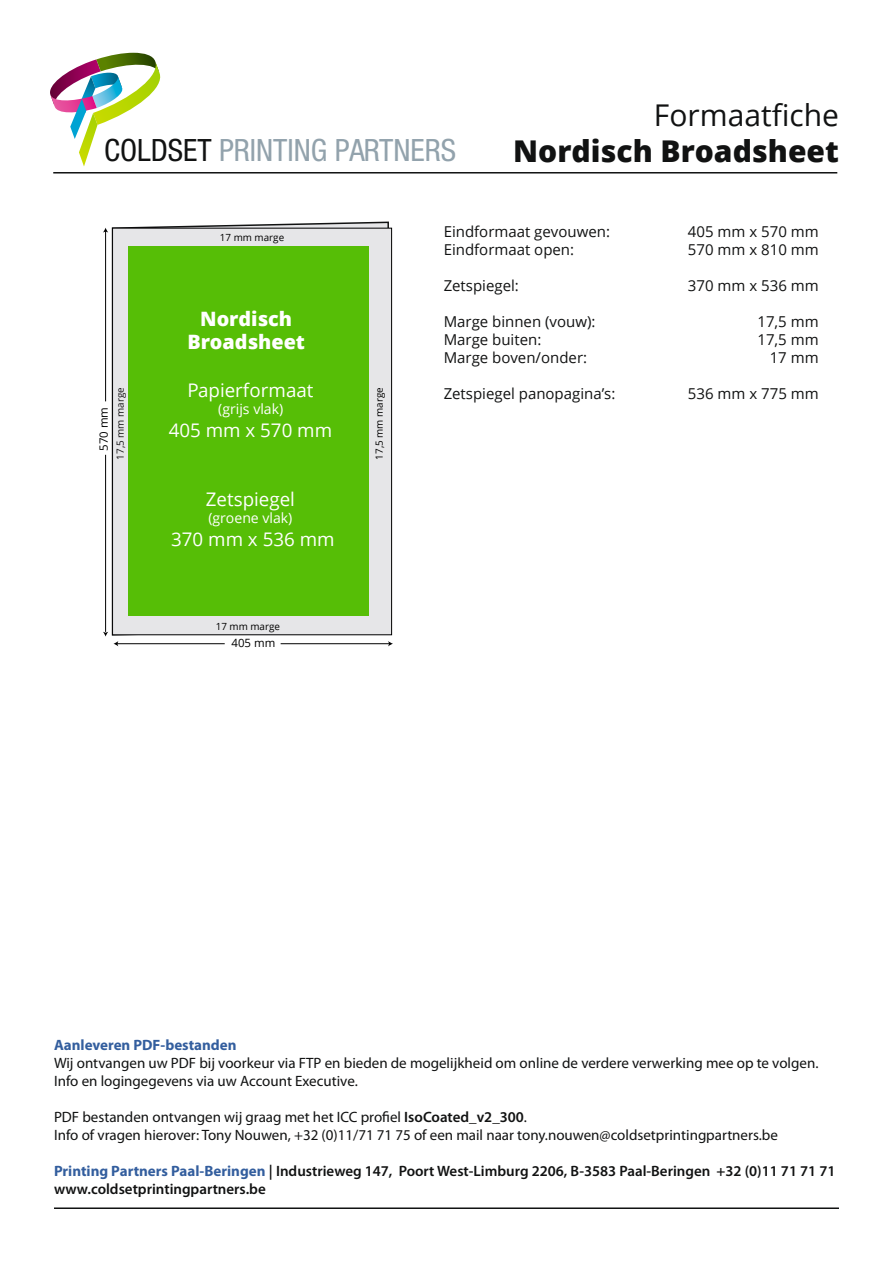
<style>
.page{position:relative;width:893px;height:1263px;background:#fff}
.page>*{position:absolute;margin:0;border:0;box-sizing:border-box;transform-origin:0 0}
.t1{font:condensed 30.75px "Helvetica Neue LT Std";color:#92a2ac}
.t2{font:800 30px "Open Sans";color:#111212}
.t3{font:30px "Open Sans";color:#111212}
.t4{font:800 19.8px/23.7px "Open Sans";color:#fff;text-align:center}
.t5{font:18.75px "Open Sans";color:#fff}
.t6{font:15px/18px "Myriad Pro";color:#111212}
.t7{font:15px "Open Sans";color:#111212}
.t8{font:600 15px/18px "Myriad Pro";color:#111212}
.t9{font:700 15px "Myriad Pro";color:#335e9e}
.t10{font:14.1px "Open Sans";color:#fff}
.t11{font:11.4px "Open Sans";color:#000}
.t12{font:9.9px "Open Sans";color:#000}
.t13{font:9.9px "Open Sans";color:#171617}
.s1{color:#111212}
.s2{font-weight:600}
.s3{font-weight:700;color:#335e9e}
</style>
<div class="page">
<hr style="left:53px;top:172px;width:784px;height:2px;background:#111212">
<svg style="left:50px;top:53px;width:111px;height:113px"></svg>
<hr style="left:54px;top:1207px;width:785px;height:2px;background:#111212">
<svg style="left:111px;top:221px;width:279px;height:415px"></svg>
<div style="left:113px;top:228px;width:279px;height:407px;background:#e6e6e8"></div>
<div style="left:112px;top:228px;width:280px;height:407px;border:1px solid #000"></div>
<div style="left:128px;top:246px;width:241px;height:370px;background:#56be06"></div>
<hr style="left:117px;top:643px;width:108px;height:1px;background:#000">
<hr style="left:281px;top:643px;width:109px;height:1px;background:#000">
<svg style="left:388px;top:641px;width:5px;height:5px"></svg>
<hr style="left:105px;top:455px;width:1px;height:177px;background:#000">
<svg style="left:103px;top:632px;width:15px;height:14px"></svg>
<hr style="left:105px;top:231px;width:1px;height:170px;background:#000">
<svg style="left:103px;top:228px;width:5px;height:4px"></svg>
<h1 class="t1" style="left:104px;top:132px;width:353px"><span class="s1">COLDSET</span> PRINTING PARTNERS</h1>
<h2 class="t3" style="left:654px;top:94px;width:186px">Formaatfiche</h2>
<h2 class="t2" style="left:513px;top:128px;width:327px">Nordisch Broadsheet</h2>
<p class="t12" style="left:220px;top:230px;width:66px">17 mm marge</p>
<h3 class="t4" style="left:187px;top:305px;width:119px">Nordisch<br>Broadsheet</h3>
<p class="t11" style="left:96px;top:451px;width:45px;rotate:-90deg">570 mm</p>
<p class="t5" style="left:187px;top:377px;width:128px">Papierformaat</p>
<p class="t10" style="left:218px;top:399px;width:67px">(grijs vlak)</p>
<p class="t5" style="left:169px;top:417px;width:165px">405 mm x 570 mm</p>
<p class="t13" style="left:113px;top:460px;width:74px;rotate:-90deg">17,5 mm marge</p>
<p class="t12" style="left:372px;top:460px;width:74px;rotate:-90deg">17,5 mm marge</p>
<p class="t5" style="left:206px;top:487px;width:91px">Zetspiegel</p>
<p class="t10" style="left:208px;top:508px;width:86px">(groene vlak)</p>
<p class="t5" style="left:171px;top:526px;width:165px">370 mm x 536 mm</p>
<p class="t12" style="left:216px;top:619px;width:66px">17 mm marge</p>
<p class="t11" style="left:232px;top:635px;width:45px">405 mm</p>
<p class="t7" style="left:444px;top:221px;width:168px">Eindformaat gevouwen:</p>
<p class="t7" style="left:688px;top:221px;width:132px">405 mm x 570 mm</p>
<p class="t7" style="left:444px;top:239px;width:132px">Eindformaat open:</p>
<p class="t7" style="left:688px;top:239px;width:132px">570 mm x 810 mm</p>
<p class="t7" style="left:444px;top:275px;width:77px">Zetspiegel:</p>
<p class="t7" style="left:688px;top:275px;width:132px">370 mm x 536 mm</p>
<p class="t7" style="left:444px;top:311px;width:153px">Marge binnen (vouw):</p>
<p class="t7" style="left:757px;top:311px;width:63px">17,5 mm</p>
<p class="t7" style="left:444px;top:329px;width:99px">Marge buiten:</p>
<p class="t7" style="left:757px;top:329px;width:63px">17,5 mm</p>
<p class="t7" style="left:444px;top:347px;width:145px">Marge boven/onder:</p>
<p class="t7" style="left:770px;top:347px;width:50px">17 mm</p>
<p class="t7" style="left:444px;top:383px;width:173px">Zetspiegel panopagina’s:</p>
<p class="t7" style="left:688px;top:383px;width:132px">536 mm x 775 mm</p>
<p class="t9" style="left:54px;top:1036px;width:184px">Aanleveren PDF-bestanden</p>
<p class="t6" style="left:54px;top:1054px;width:766px">Wij ontvangen uw PDF bij voorkeur via FTP en bieden de mogelijkheid om online de verdere verwerking mee op te volgen.<br>Info en logingegevens via uw Account Executive.</p>
<p class="t6" style="left:54px;top:1108px;width:725px">PDF bestanden ontvangen wij graag met het ICC profiel <span class="s2">IsoCoated_v2_300</span>.<br>Info of vragen hierover: Tony Nouwen, +32 (0)11/71 71 75 of een mail naar tony.nouwen@coldsetprintingpartners.be</p>
<p class="t8" style="left:54px;top:1162px;width:783px"><span class="s3">Printing Partners Paal-Beringen</span> | Industrieweg 147, Poort West-Limburg 2206, B-3583 Paal-Beringen +32 (0)11 71 71 71 www.coldsetprintingpartners.be</p>
</div>
